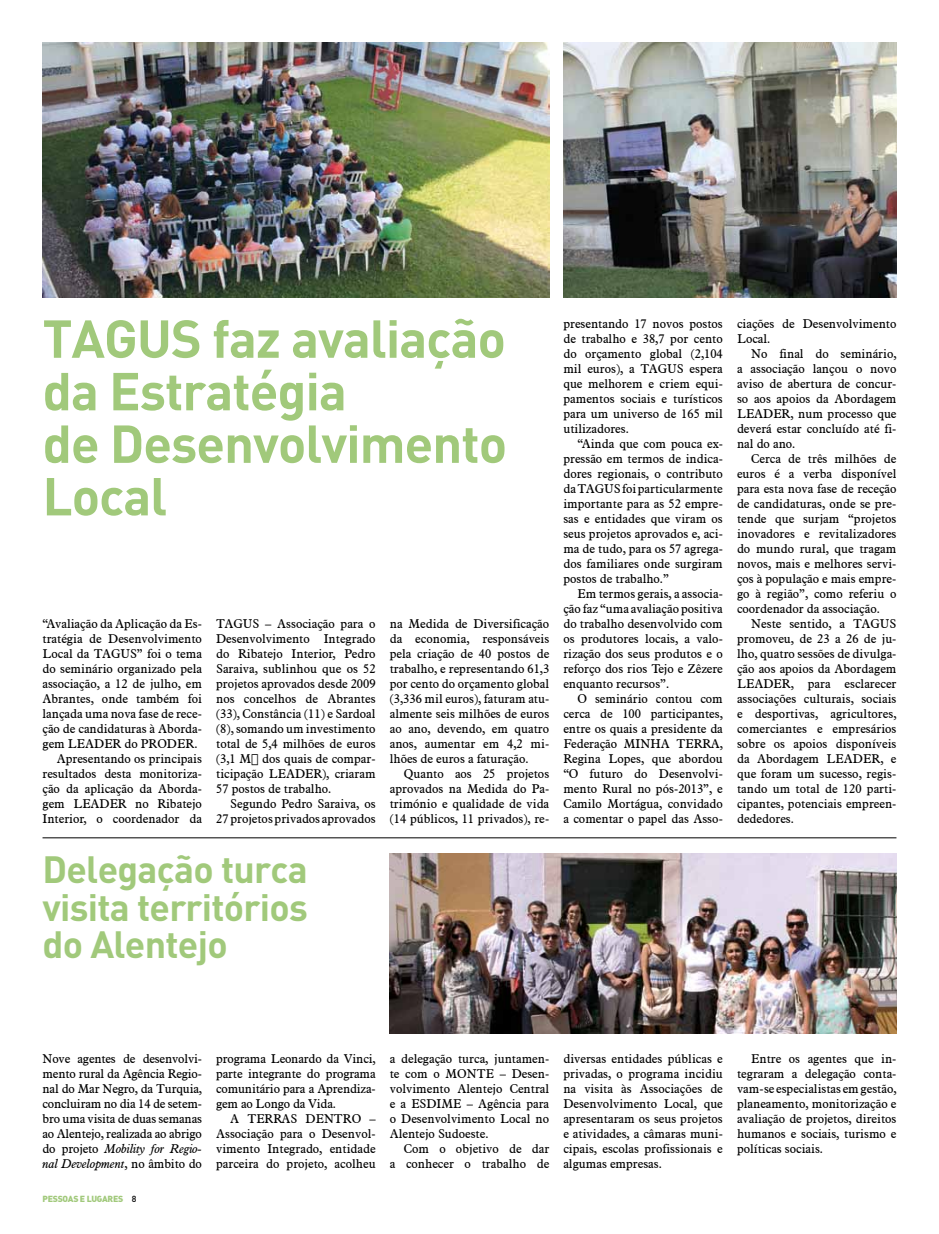
<style>
.page{position:relative;width:939px;height:1234px;background:#fff}
.page>*{position:absolute;margin:0;border:0;box-sizing:border-box;transform-origin:0 0}
.t1{font:700 52.5px/52.5px "DIN";letter-spacing:-.02em;color:#a1c97b}
.t2{font:700 37.5px/37.5px "DIN";letter-spacing:-.02em;color:#a1c97b;text-align:justify}
.t3{font:12.5px/15px "Aldine 721 BT";color:#000;text-align:justify}
.t4{font:8.75px "DIN Black Alternate";letter-spacing:-.03em;color:#a1c97b}
.s1{font-style:italic}
.s2{font-family:"DIN";font-weight:500;color:#000}
</style>
<div class="page">
<hr style="left:43px;top:837px;width:853px;height:1px;background:#000">
<img style="left:390px;top:853px;width:506px;height:180px">
<img style="left:563px;top:43px;width:333px;height:255px">
<img style="left:43px;top:43px;width:506px;height:255px">
<h1 class="t1" style="left:43px;top:310px;width:466px">TAGUS faz avaliação da Estratégia<br>de Desenvolvimento<br>Local</h1>
<p class="t3" style="left:43px;top:615px;width:161px">“Avaliação da Aplicação da Es-</p>
<p class="t3" style="left:43px;top:630px;width:161px">tratégia de Desenvolvimento</p>
<p class="t3" style="left:43px;top:645px;width:161px">Local da TAGUS” foi o tema</p>
<p class="t3" style="left:43px;top:660px;width:161px">do seminário organizado pela</p>
<p class="t3" style="left:43px;top:675px;width:161px">associação, a 12 de julho, em</p>
<p class="t3" style="left:43px;top:690px;width:161px">Abrantes, onde também foi</p>
<p class="t3" style="left:43px;top:705px;width:161px">lançada uma nova fase de rece-</p>
<p class="t3" style="left:43px;top:720px;width:161px">ção de candidaturas à Aborda-</p>
<p class="t3" style="left:43px;top:735px;width:156px">gem LEADER do PRODER.</p>
<p class="t3" style="left:57px;top:750px;width:147px">Apresentando os principais</p>
<p class="t3" style="left:43px;top:765px;width:161px">resultados desta monitoriza-</p>
<p class="t3" style="left:43px;top:780px;width:161px">ção da aplicação da Aborda-</p>
<p class="t3" style="left:43px;top:795px;width:161px">gem LEADER no Ribatejo</p>
<p class="t3" style="left:43px;top:810px;width:161px">Interior, o coordenador da</p>
<p class="t3" style="left:216px;top:615px;width:161px">TAGUS – Associação para o Desenvolvimento Integrado do Ribatejo Interior, Pedro Saraiva, sublinhou que os 52 projetos aprovados desde 2009 nos concelhos de Abrantes (33), Constância (11) e Sardoal (8), somando um investimento total de 5,4 milhões de euros (3,1 M€ dos quais de compar&shy;ticipação LEADER), criaram 57 postos de trabalho.</p>
<p class="t3" style="left:216px;top:795px;width:161px;text-align:right">Segundo Pedro Saraiva, os<br>27 projetos privados aprovados</p>
<h2 class="t2" style="left:43px;top:849px;width:267px">Delegação turca visita territórios do Alentejo</h2>
<p class="t3" style="left:390px;top:615px;width:161px">na Medida de Diversificação da economia, responsáveis pela criação de 40 postos de trabalho, e representando 61,3 por cento do orçamento global (3,336 mil euros), faturam atu&shy;almente seis milhões de euros ao ano, devendo, em quatro anos, aumentar em 4,2 mi&shy;lhões de euros a faturação.</p>
<p class="t3" style="left:390px;top:765px;width:161px;text-indent:14px">Quanto aos 25 projetos aprovados na Medida do Pa&shy;trimónio e qualidade de vida (14 públicos, 11 privados), re-</p>
<p class="t3" style="left:563px;top:315px;width:161px">presentando 17 novos postos de trabalho e 38,7 por cento do orçamento global (2,104 mil euros), a TAGUS espera que melhorem e criem equi&shy;pamentos sociais e turísticos para um universo de 165 mil utilizadores.</p>
<p class="t3" style="left:563px;top:435px;width:161px;text-indent:14px">“Ainda que com pouca ex&shy;pressão em termos de indica&shy;dores regionais, o contributo da TAGUS foi particularmente importante para as 52 empre&shy;sas e entidades que viram os seus projetos aprovados e, aci&shy;ma de tudo, para os 57 agrega&shy;dos familiares onde surgiram postos de trabalho.”</p>
<p class="t3" style="left:563px;top:585px;width:161px;text-indent:14px">Em termos gerais, a associa&shy;ção faz “uma avaliação positiva do trabalho desenvolvido com os produtores locais, a valo&shy;rização dos seus produtos e o reforço dos rios Tejo e Zêzere enquanto recursos”.</p>
<p class="t3" style="left:563px;top:690px;width:161px;text-indent:14px">O seminário contou com cerca de 100 participantes, entre os quais a presidente da Federação MINHA TERRA, Regina Lopes, que abordou “O futuro do Desenvolvi&shy;mento Rural no pós-2013”, e Camilo Mortágua, convidado a comentar o papel das Asso-</p>
<p class="t3" style="left:737px;top:315px;width:161px">ciações de Desenvolvimento<br>Local.</p>
<p class="t3" style="left:737px;top:345px;width:161px;text-indent:14px">No final do seminário, a associação lançou o novo aviso de abertura de concur&shy;so aos apoios da Abordagem LEADER, num processo que deverá estar concluído até fi&shy;nal do ano.</p>
<p class="t3" style="left:737px;top:450px;width:161px;text-indent:14px">Cerca de três milhões de euros é a verba disponível para esta nova fase de receção de candidaturas, onde se pre&shy;tende que surjam “projetos inovadores e revitalizadores do mundo rural, que tragam novos, mais e melhores servi&shy;ços à população e mais empre&shy;go à região”, como referiu o coordenador da associação.</p>
<p class="t3" style="left:737px;top:615px;width:161px;text-indent:14px">Neste sentido, a TAGUS promoveu, de 23 a 26 de ju&shy;lho, quatro sessões de divulga&shy;ção aos apoios da Abordagem LEADER, para esclarecer associações culturais, sociais e desportivas, agricultores, comerciantes e empresários sobre os apoios disponíveis da Abordagem LEADER, e que foram um sucesso, regis&shy;tando um total de 120 parti&shy;cipantes, potenciais empreen&shy;dededores.</p>
<p class="t3" style="left:43px;top:1050px;width:161px">Nove agentes de desenvolvi&shy;mento rural da Agência Regio&shy;nal do Mar Negro, da Turquia, concluiram no dia 14 de setem&shy;bro uma visita de duas semanas ao Alentejo, realizada ao abrigo do projeto <span class="s1">Mobility for Regio&shy;nal Development</span>, no âmbito do</p>
<p class="t3" style="left:216px;top:1050px;width:161px">programa Leonardo da Vinci, parte integrante do programa comunitário para a Aprendiza&shy;gem ao Longo da Vida.</p>
<p class="t3" style="left:216px;top:1110px;width:161px;text-indent:14px">A TERRAS DENTRO – Associação para o Desenvol&shy;vimento Integrado, entidade parceira do projeto, acolheu</p>
<p class="t4" style="left:43px;top:1192px;width:95px">PESSOAS E LUGARES <span class="s2">8</span></p>
<p class="t3" style="left:390px;top:1050px;width:161px">a delegação turca, juntamen&shy;te com o MONTE – Desen&shy;volvimento Alentejo Central e a ESDIME – Agência para o Desenvolvimento Local no Alentejo Sudoeste.</p>
<p class="t3" style="left:390px;top:1140px;width:161px;text-align:right">Com o objetivo de dar<br>a conhecer o trabalho de</p>
<p class="t3" style="left:563px;top:1050px;width:161px">diversas entidades públicas e privadas, o programa incidiu na visita às Associações de Desenvolvimento Local, que apresentaram os seus projetos e atividades, a câmaras muni&shy;cipais, escolas profissionais e algumas empresas.</p>
<p class="t3" style="left:737px;top:1050px;width:161px;text-indent:14px">Entre os agentes que in&shy;tegraram a delegação conta&shy;vam‑se especialistas em gestão, planeamento, monitorização e avaliação de projetos, direitos humanos e sociais, turismo e políticas sociais.</p>
</div>
